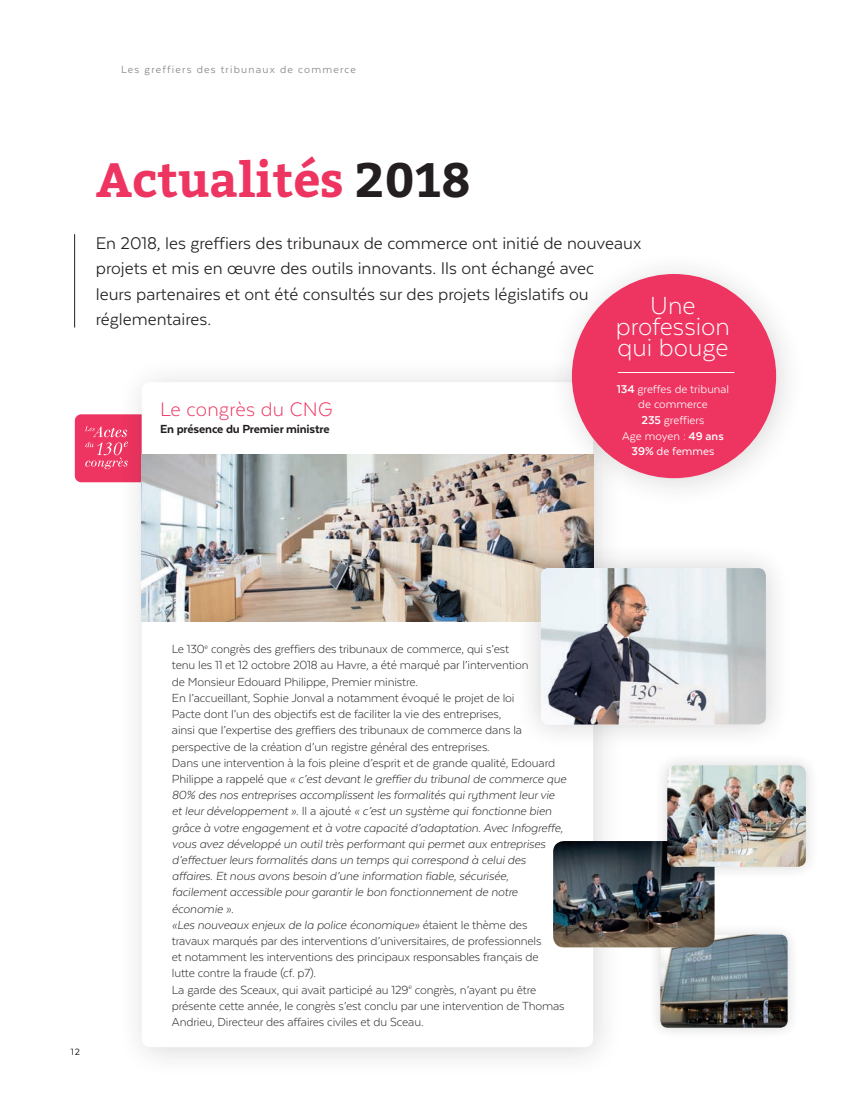
<style>
.page{position:relative;width:851px;height:1106px;background:#fff}
.page>*{position:absolute;margin:0;border:0;box-sizing:border-box;transform-origin:0 0}
.t1{font:700 48px "Bitter";color:#ee3460}
.t2{font:300 28.5px/21px "Texta";color:#fff;text-align:center}
.t3{font:300 22.5px "Texta";letter-spacing:.01em;color:#ee3460}
.t4{font:19.5px/25.5px "Texta";color:#231f20}
.t5{font:300 13.5px/16.2px "Texta";letter-spacing:-.01em;color:#231f20}
.t6{font:800 13.5px "Texta";letter-spacing:-.01em;color:#231f20}
.t7{font:13.05px/15.6px "Texta";color:#fff;text-align:center}
.t8{font:12px "Texta";letter-spacing:.1em;color:#7e8083}
.t9{font:10.5px "Texta";color:#231f20}
.s1{color:#231f20}
.s2{font-weight:700}
.s3{font-style:inherit}
.s4{font-style:italic}
</style>
<div class="page">
<div style="left:116px;top:357px;width:508px;height:721px;background:#231f20;opacity:.17"></div>
<div style="left:142px;top:382px;width:451px;height:665px;background:#fff;border-radius:9px"></div>
<img style="left:142px;top:454px;width:451px;height:167px">
<hr style="left:74px;top:234px;width:1px;height:93px;background:#231f20">
<div style="left:547px;top:249px;width:260px;height:260px;background:#231f20;opacity:.17"></div>
<div style="left:571px;top:274px;width:205px;height:204px;background:#ee3460;border-radius:50%"></div>
<hr style="left:617px;top:372px;width:117px;height:1px;background:#fff">
<div style="left:514px;top:542px;width:277px;height:208px;background:#231f20;opacity:.2"></div>
<img style="left:541px;top:568px;width:224px;height:156px">
<div style="left:648px;top:922px;width:151px;height:118px;background:#231f20;opacity:.18"></div>
<img style="left:660px;top:934px;width:127px;height:93px">
<svg style="left:75px;top:414px;width:85px;height:68px;background:#e96484"></svg>
<img style="left:553px;top:841px;width:161px;height:106px">
<div style="left:653px;top:751px;width:166px;height:129px;background:#231f20;opacity:.18"></div>
<img style="left:667px;top:765px;width:138px;height:101px">
<p class="t8" style="left:121px;top:63px;width:236px">Les greffiers des tribunaux de commerce</p>
<h1 class="t1" style="left:96px;top:151px;width:376px">Actualités <span class="s1">2018</span></h1>
<h3 class="t4" style="left:96px;top:230px;width:547px">En 2018, les greffiers des tribunaux de commerce ont initié de nouveaux projets et mis en œuvre des outils innovants. Ils ont échangé avec<br>leurs partenaires et ont été consultés sur des projets législatifs ou réglementaires.</h3>
<h2 class="t2" style="left:615px;top:294px;width:116px">Une profession qui bouge</h2>
<p class="t7" style="left:616px;top:381px;width:114px"><span class="s2">134</span> greffes de tribunal de commerce<br><span class="s2">235</span> greffiers<br>Age moyen : <span class="s2">49 ans<br>39%</span> <span class="s3">de femmes</span></p>
<h3 class="t3" style="left:160px;top:398px;width:174px">Le congrès du CNG</h3>
<p class="t6" style="left:160px;top:422px;width:171px">En présence du Premier ministre</p>
<p class="t9" style="left:71px;top:1046px;width:11px">12</p>
<p class="t5" style="left:172px;top:641px;width:396px">Le 130<sup>e</sup> congrès des greffiers des tribunaux de commerce, qui s’est<br>tenu les 11 et 12 octobre 2018 au Havre, a été marqué par l’intervention<br>de Monsieur Edouard Philippe, Premier ministre.<br>En l’accueillant, Sophie Jonval a notamment évoqué le projet de loi<br>Pacte dont l’un des objectifs est de faciliter la vie des entreprises,<br>ainsi que l’expertise des greffiers des tribunaux de commerce dans la perspective de la création d’un registre général des entreprises.<br>Dans une intervention à la fois pleine d’esprit et de grande qualité, Edouard Philippe a rappelé que <span class="s4">« c’est devant le greffier du tribunal de commerce que 80% des nos entreprises accomplissent les formalités qui rythment leur vie et leur développement »</span>. Il a ajouté <span class="s4">« c’est un système qui fonctionne bien grâce à votre engagement et à votre capacité d’adaptation. Avec Infogreffe, vous avez développé un outil très performant qui permet aux entreprises d’effectuer leurs formalités dans un temps qui correspond à celui des affaires. Et nous avons besoin d’une information fiable, sécurisée, facilement accessible pour garantir le bon fonctionnement de notre économie ».<br>«Les nouveaux enjeux de la police économique»</span> étaient le thème des travaux marqués par des interventions d’universitaires, de professionnels<br>et notamment les interventions des principaux responsables français de<br>lutte contre la fraude (cf. p7).<br>La garde des Sceaux, qui avait participé au 129<sup>e</sup> congrès, n’ayant pu être présente cette année, le congrès s’est conclu par une intervention de Thomas Andrieu, Directeur des affaires civiles et du Sceau.</p>
</div>
